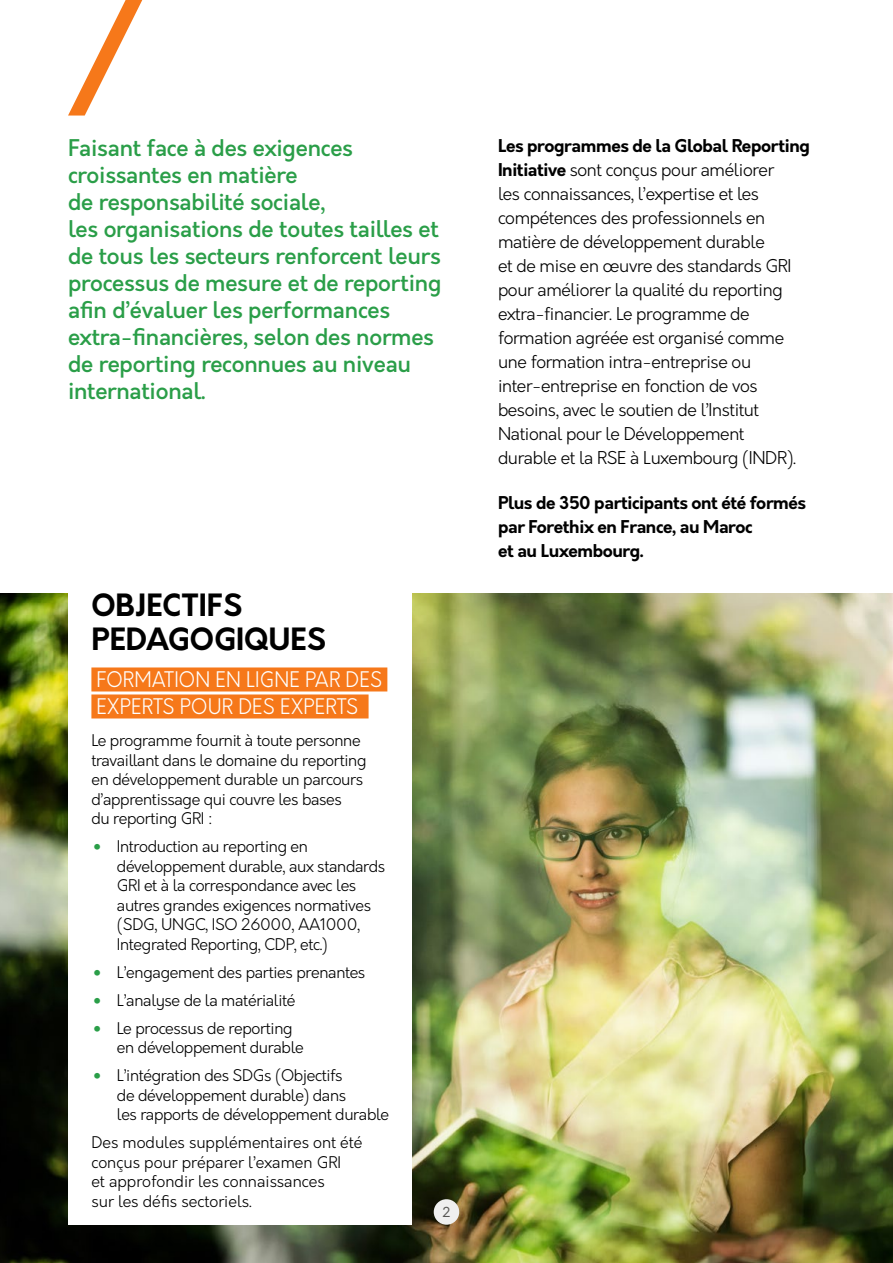
<style>
.page{position:relative;width:893px;height:1263px;background:#fff}
.page>*{position:absolute;margin:0;border:0;box-sizing:border-box;transform-origin:0 0}
.t1{font:700 30px/34.5px "Orkney";color:#000}
.t2{font:500 22.5px/27px "Orkney";letter-spacing:-.01em;color:#2a9e48}
.t3{font:300 21px/27px "Orkney";letter-spacing:.01em;color:#fff;scale:.92 1}
.t4{font:300 17.25px/24px "Orkney";letter-spacing:-.02em;color:#000}
.t5{font:700 17.25px/24px "Orkney";letter-spacing:-.02em;color:#000}
.t6{font:300 15.75px/19.5px "Orkney";letter-spacing:-.02em;color:#000}
.t7{font:300 15.75px/19.5px "Orkney";color:#000}
.t8{font:13.5px "Orkney";color:#575654}
.s1{font-weight:700}
.s2{font-size:25.5px;color:#2a9e48}
</style>
<div class="page">
<img style="left:1px;top:593px;width:892px;height:670px">
<div style="left:68px;top:553px;width:344px;height:672px;background:#fff"></div>
<div style="left:91px;top:667px;width:296px;height:24px;background:#f6781a"></div>
<div style="left:91px;top:694px;width:278px;height:24px;background:#f6781a"></div>
<svg style="left:68px;top:0;width:74px;height:116px"></svg>
<div style="left:434px;top:1199px;width:25px;height:26px;background:#efefef;border-radius:50%"></div>
<p class="t2" style="left:68px;top:135px;width:375px">Faisant face à des exigences croissantes en matière<br>de responsabilité sociale,<br>les organisations de toutes tailles et de tous les secteurs renforcent leurs processus de mesure et de reporting afin d’évaluer les performances extra-financières, selon des normes de reporting reconnues au niveau international.</p>
<p class="t4" style="left:498px;top:134px;width:313px"><span class="s1">Les programmes de la Global Reporting Initiative</span> sont conçus pour améliorer<br>les connaissances, l’expertise et les compétences des professionnels en matière de développement durable<br>et de mise en œuvre des standards GRI pour améliorer la qualité du reporting extra-financier. Le programme de formation agréée est organisé comme une formation intra-entreprise ou inter-entreprise en fonction de vos besoins, avec le soutien de l’Institut National pour le Développement<br>durable et la RSE à Luxembourg (INDR).</p>
<p class="t5" style="left:498px;top:491px;width:310px">Plus de 350 participants ont été formés par Forethix en France, au Maroc<br>et au Luxembourg.</p>
<h1 class="t1" style="left:91px;top:588px;width:236px">OBJECTIFS<br>PEDAGOGIQUES</h1>
<h3 class="t3" style="left:97px;top:666px;width:312px">FORMATION EN LIGNE PAR DES<br>EXPERTS POUR DES EXPERTS</h3>
<p class="t6" style="left:91px;top:731px;width:277px">Le programme fournit à toute personne travaillant dans le domaine du reporting en développement durable un parcours d’apprentissage qui couvre les bases<br>du reporting GRI :</p>
<p class="t6" style="left:117px;top:837px;width:270px;text-indent:-26px"><span class="s2">•</span> Introduction au reporting en développement durable, aux standards GRI et à la correspondance avec les autres grandes exigences normatives (SDG, UNGC, ISO 26000, AA1000, Integrated Reporting, CDP, etc.)</p>
<p class="t6" style="left:91px;top:963px;width:275px"><span class="s2">•</span> L’engagement des parties prenantes</p>
<p class="t6" style="left:91px;top:991px;width:205px"><span class="s2">•</span> L’analyse de la matérialité</p>
<p class="t6" style="left:117px;top:1019px;width:188px;text-indent:-26px"><span class="s2">•</span> Le processus de reporting en développement durable</p>
<p class="t6" style="left:117px;top:1066px;width:274px;text-indent:-26px"><span class="s2">•</span> L’intégration des SDGs (Objectifs<br>de développement durable) dans<br>les rapports de développement durable</p>
<p class="t7" style="left:91px;top:1133px;width:273px">Des modules supplémentaires ont été conçus pour préparer l’examen GRI<br>et approfondir les connaissances<br>sur les défis sectoriels.</p>
<p class="t8" style="left:442px;top:1203px;width:9px">2</p>
</div>
